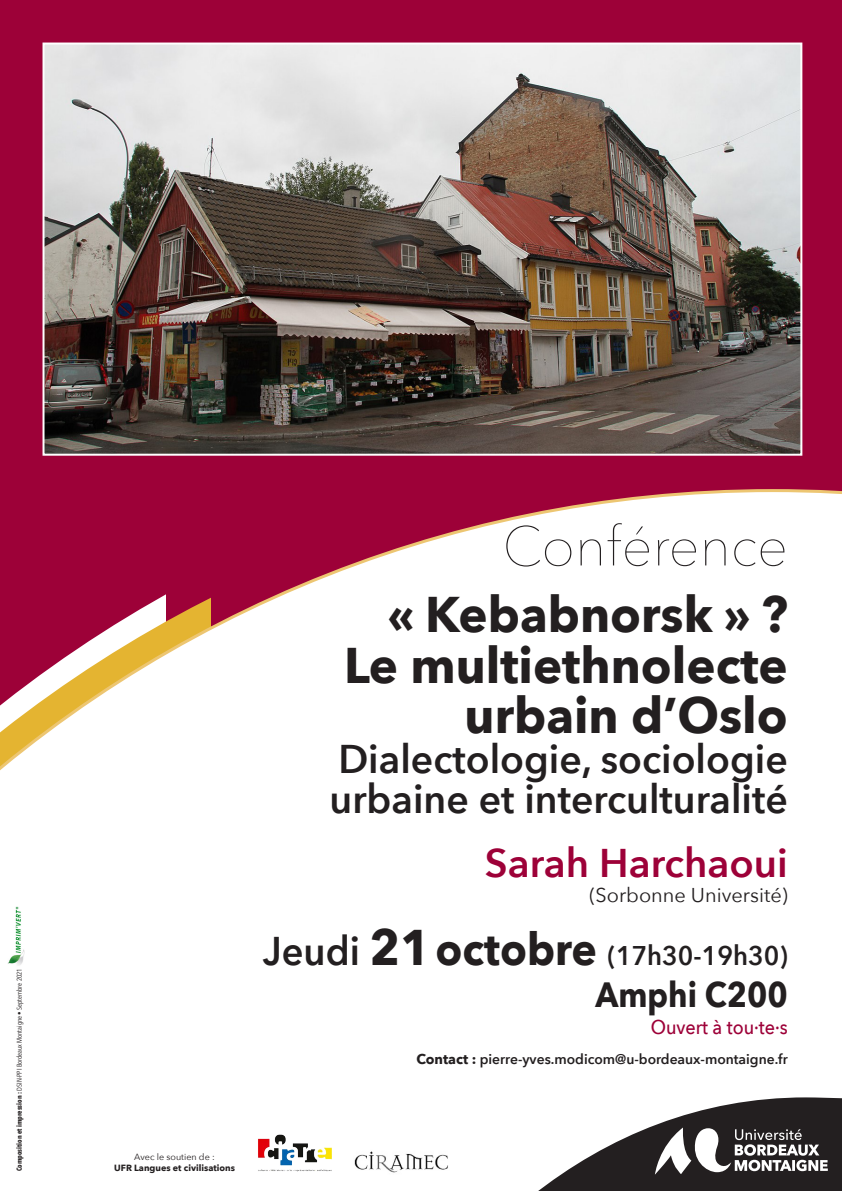
<style>
.page{position:relative;width:842px;height:1191px;background:#fff}
.page>*{position:absolute;margin:0;border:0;box-sizing:border-box;transform-origin:0 0}
.t1{font:200 55px "Avenir Next";color:#231f20}
.t2{font:700 50px/50px "Avenir Next";color:#231f20;text-align:right}
.t3{font:600 40px/40px "Avenir Next";color:#231f20}
.t4{font:600 40px "Avenir Next";color:#9d0138}
.t5{font:700 35px "Avenir Next";color:#231f20;scale:.9 1}
.t6{font:600 27px "Avenir Next";color:#231f20;scale:.95 1}
.t7{font:20px "Avenir Next";color:#231f20}
.t8{font:500 20px "Avenir Next";color:#9d0138;scale:.9 1}
.t9{font:600 14px "Avenir Next";color:#231f20}
.t10{font:700 9px "Avenir Next";color:#231f20}
.t11{font:9px "Avenir Next";color:#231f20}
.t12{font:7px "Avenir Next Condensed";color:#231f20}
.s1{font-weight:700}
.s2{font-size:40px}
.s3{font-weight:700;font-size:50px}
.s4{font-weight:700;font-size:45px}
</style>
<div class="page">
<div style="left:0;top:0;width:842px;height:813px;background:#9d0138"></div>
<svg style="left:0;top:489px;width:842px;height:324px"></svg>
<svg style="left:538px;top:1097px;width:304px;height:94px"></svg>
<img style="left:258px;top:1134px;width:74px;height:38px">
<img style="left:354px;top:1151px;width:94px;height:22px">
<img style="left:46px;top:46px;width:753px;height:407px">
<div style="left:43px;top:43px;width:759px;height:413px;border:2px solid #fff"></div>
<img style="left:7px;top:906px;width:18px;height:60px">
<p class="t12" style="left:13px;top:1171px;width:205px;rotate:-90deg"><span class="s1">Composition et impression :</span> DSIN-PPI Bordeaux Montaigne • Septembre 2021</p>
<p class="t1" style="left:502px;top:500px;width:287px">Conférence</p>
<p class="t2" style="left:344px;top:589px;width:445px">« Kebabnorsk » ?<br>Le multiethnolecte urbain d’Oslo</p>
<p class="t3" style="left:330px;top:737px;width:460px">Dialectologie, sociologie urbaine et interculturalité</p>
<p class="t4" style="left:485px;top:828px;width:305px">Sarah Harchaoui</p>
<p class="t7" style="left:590px;top:878px;width:200px">(Sorbonne Université)</p>
<p class="t6" style="left:263px;top:932px;width:554px"><span class="s2">Jeudi</span> <span class="s3">21</span><span class="s4">octobre</span> (17h30-19h30)</p>
<p class="t5" style="left:595px;top:964px;width:215px">Amphi C200</p>
<p class="t8" style="left:651px;top:1009px;width:154px">Ouvert à tou·te·s</p>
<p class="t9" style="left:416px;top:1047px;width:373px"><span class="s1">Contact :</span> pierre-yves.modicom@u-bordeaux-montaigne.fr</p>
<p class="t11" style="left:134px;top:1149px;width:82px">Avec le soutien de :</p>
<p class="t10" style="left:114px;top:1160px;width:122px">UFR Langues et civilisations</p>
</div>
